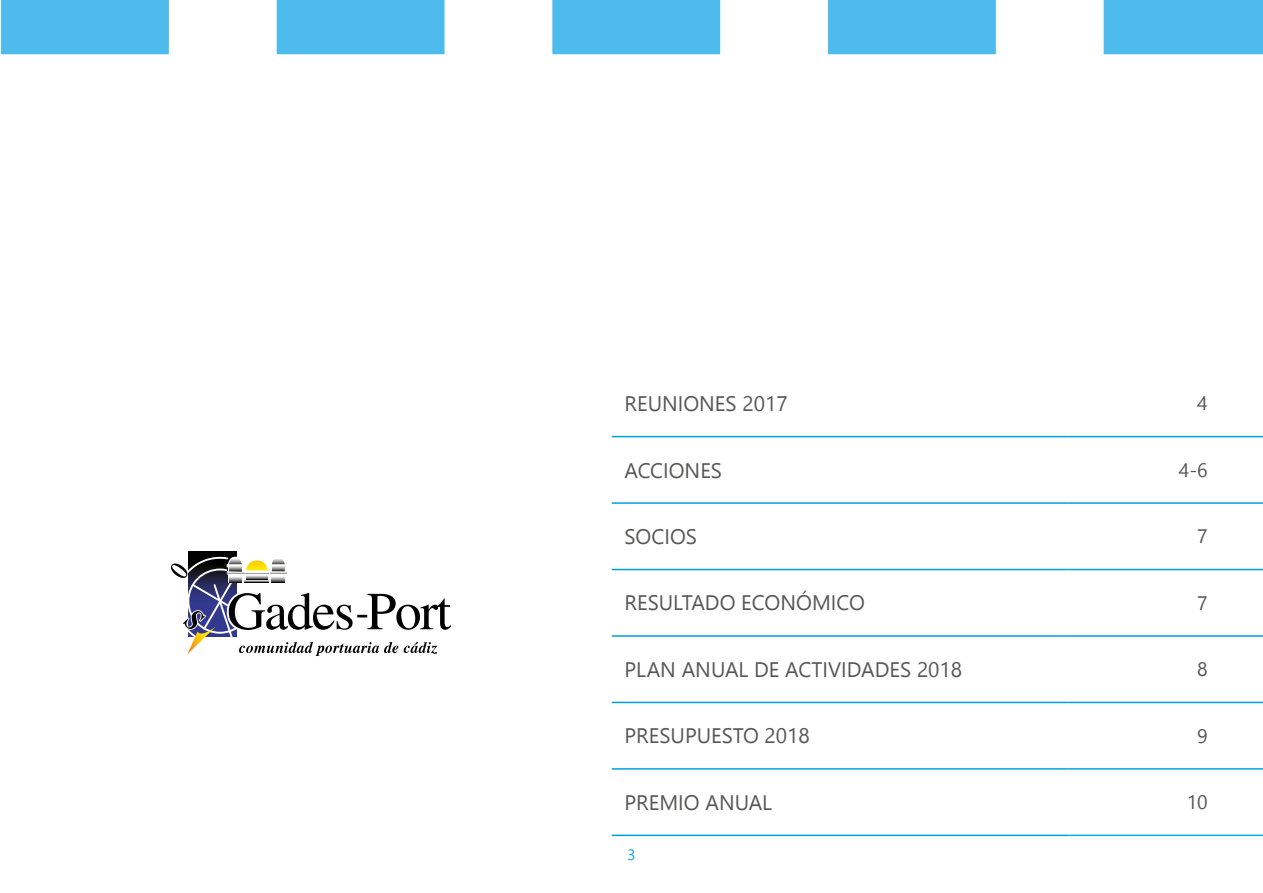
<style>
.page{position:relative;width:1263px;height:893px;background:#fff}
.page>*{position:absolute;margin:0;border:0;box-sizing:border-box;transform-origin:0 0}
.t1{font:40.2px "Myriad Pro";color:#000}
.t2{font:21px "Nirmala UI";color:#575756}
.t3{font:19.5px "Nirmala UI";color:#575756}
.t4{font:15px "Nirmala UI";color:#009fe3}
</style>
<div class="page">
<svg style="left:1px;top:0;width:1262px;height:54px;fill:#4dbbeb"></svg>
<hr style="left:612px;top:436px;width:456px;height:1px;background:#009fe3">
<hr style="left:1068px;top:436px;width:195px;height:1px;background:#009fe3">
<hr style="left:612px;top:502px;width:456px;height:2px;background:#009fe3">
<hr style="left:1068px;top:502px;width:195px;height:2px;background:#009fe3">
<hr style="left:612px;top:569px;width:456px;height:1px;background:#009fe3">
<hr style="left:1068px;top:569px;width:195px;height:1px;background:#009fe3">
<hr style="left:612px;top:635px;width:456px;height:2px;background:#009fe3">
<hr style="left:1068px;top:635px;width:195px;height:2px;background:#009fe3">
<hr style="left:612px;top:702px;width:456px;height:1px;background:#009fe3">
<hr style="left:1068px;top:702px;width:195px;height:1px;background:#009fe3">
<hr style="left:612px;top:768px;width:456px;height:2px;background:#009fe3">
<hr style="left:1068px;top:768px;width:195px;height:2px;background:#009fe3">
<hr style="left:612px;top:835px;width:456px;height:1px;background:#009fe3">
<hr style="left:1068px;top:835px;width:195px;height:1px;background:#00b1eb">
<div style="left:188px;top:552px;width:49px;height:84px;background:#000"></div>
<svg style="left:171px;top:556px;width:280px;height:100px"></svg>
<p class="t1" style="left:356px;top:589px;width:14px">-</p>
<p class="t2" style="left:624px;top:387px;width:165px">REUNIONES 2017</p>
<p class="t3" style="left:1197px;top:388px;width:12px">4</p>
<p class="t2" style="left:624px;top:453px;width:99px">ACCIONES</p>
<p class="t3" style="left:1179px;top:454px;width:30px">4-6</p>
<p class="t2" style="left:624px;top:519px;width:74px">SOCIOS</p>
<p class="t3" style="left:1197px;top:521px;width:12px">7</p>
<p class="t2" style="left:624px;top:586px;width:242px">RESULTADO ECONÓMICO</p>
<p class="t3" style="left:1197px;top:587px;width:12px">7</p>
<p class="t2" style="left:624px;top:652px;width:339px">PLAN ANUAL DE ACTIVIDADES 2018</p>
<p class="t3" style="left:1197px;top:654px;width:12px">8</p>
<p class="t2" style="left:624px;top:719px;width:187px">PRESUPUESTO 2018</p>
<p class="t3" style="left:1197px;top:720px;width:12px">9</p>
<p class="t2" style="left:624px;top:785px;width:149px">PREMIO ANUAL</p>
<p class="t3" style="left:1187px;top:786px;width:23px">10</p>
<p class="t4" style="left:627px;top:842px;width:10px">3</p>
</div>
